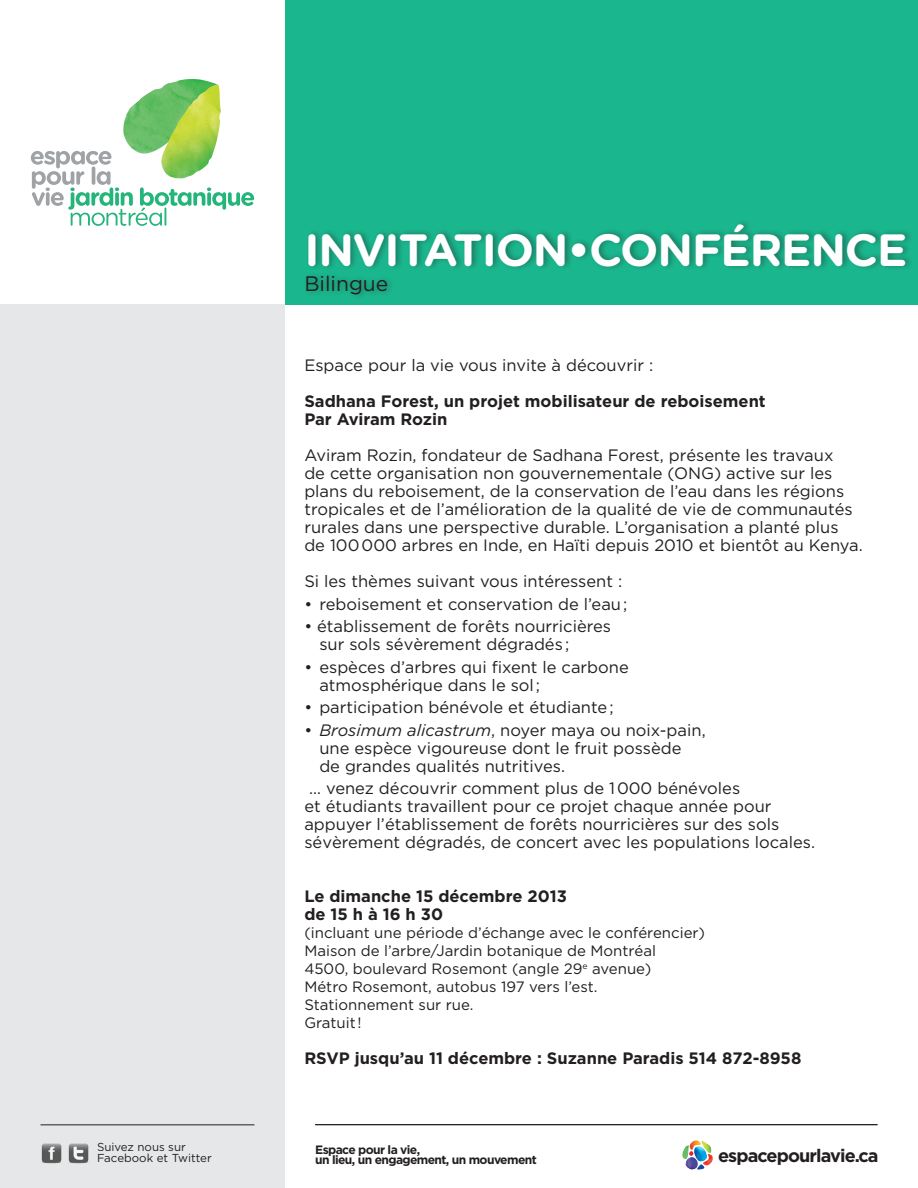
<style>
.page{position:relative;width:918px;height:1188px;background:#fff}
.page>*{position:absolute;margin:0;border:0;box-sizing:border-box;transform-origin:0 0}
.t1{font:700 45.15px "Gotham Rounded";letter-spacing:-.025em;color:#fff}
.t2{font:21px "Gotham";color:#231f20}
.t3{font:700 18px "Gotham";letter-spacing:-.05em;color:#231f20}
.t4{font:16.5px/18px "Gotham";color:#231f20}
.t5{font:700 16.5px/18px "Gotham";color:#231f20}
.t6{font:15px/18px "Gotham";color:#231f20}
.t7{font:700 12.15px/10.4px "Gotham";letter-spacing:-.05em;color:#231f20}
.t8{font:11.55px/11.6px "Gotham";color:#231f20}
.s1{font-style:italic}
</style>
<div class="page">
<div style="left:0;top:304px;width:285px;height:884px;background:#e6e7e9"></div>
<img style="left:41px;top:1143px;width:48px;height:21px">
<hr style="left:40px;top:1125px;width:214px;height:1px;background:#231f20">
<div style="left:285px;top:0;width:633px;height:304px;background:#1ab78e"></div>
<img style="left:682px;top:1140px;width:31px;height:30px">
<div style="left:304px;top:218px;width:610px;height:83px;background:#231f20;opacity:.4"></div>
<svg style="left:31px;top:151px;width:223px;height:75px"></svg>
<img style="left:120px;top:79px;width:98px;height:77px">
<img style="left:161px;top:85px;width:60px;height:94px">
<img style="left:168px;top:85px;width:52px;height:57px">
<hr style="left:315px;top:1124px;width:562px;height:1px;background:#231f20">
<h1 class="t1" style="left:304px;top:217px;width:605px">INVITATION•CONFÉRENCE</h1>
<p class="t2" style="left:304px;top:272px;width:85px">Bilingue</p>
<p class="t4" style="left:304px;top:356px;width:350px">Espace pour la vie vous invite à découvrir :</p>
<p class="t5" style="left:304px;top:392px;width:463px">Sadhana Forest, un projet mobilisateur de reboisement<br>Par Aviram Rozin</p>
<p class="t4" style="left:304px;top:446px;width:560px">Aviram Rozin, fondateur de Sadhana Forest, présente les travaux<br>de cette organisation non gouvernementale (ONG) active sur les plans du reboisement, de la conservation de l’eau dans les régions tropicales et de l’amélioration de la qualité de vie de communautés rurales dans une perspective durable. L’organisation a planté plus de 100000 arbres en Inde, en Haïti depuis 2010 et bientôt au Kenya.</p>
<p class="t4" style="left:304px;top:572px;width:319px">Si les thèmes suivant vous intéressent :</p>
<p class="t4" style="left:304px;top:595px;width:324px">• reboisement et conservation de l’eau;</p>
<p class="t4" style="left:319px;top:617px;width:293px;text-indent:-15px">• établissement de forêts nourricières sur sols sévèrement dégradés ;</p>
<p class="t4" style="left:319px;top:658px;width:311px;text-indent:-15px">• espèces d’arbres qui fixent le carbone atmosphérique dans le sol;</p>
<p class="t4" style="left:304px;top:698px;width:311px">• participation bénévole et étudiante;</p>
<p class="t4" style="left:319px;top:721px;width:388px;text-indent:-15px">• <span class="s1">Brosimum alicastrum</span>, noyer maya ou noix-pain, une espèce vigoureuse dont le fruit possède de grandes qualités nutritives.</p>
<p class="t4" style="left:304px;top:779px;width:512px;text-indent:5px">… venez découvrir comment plus de 1000 bénévoles<br>et étudiants travaillent pour ce projet chaque année pour appuyer l’établissement de forêts nourricières sur des sols sévèrement dégradés, de concert avec les populations locales.</p>
<p class="t5" style="left:304px;top:887px;width:264px">Le dimanche 15 décembre 2013 de 15 h à 16 h 30</p>
<p class="t6" style="left:304px;top:924px;width:402px">(incluant une période d’échange avec le conférencier)<br>Maison de l’arbre/Jardin botanique de Montréal<br>4500, boulevard Rosemont (angle 29<sup>e</sup> avenue)<br>Métro Rosemont, autobus 197 vers l’est.<br>Stationnement sur rue.<br>Gratuit !</p>
<p class="t5" style="left:304px;top:1049px;width:499px">RSVP jusqu’au 11 décembre : Suzanne Paradis 514 872-8958</p>
<p class="t8" style="left:97px;top:1141px;width:116px">Suivez nous sur<br>Facebook et Twitter</p>
<p class="t7" style="left:315px;top:1144px;width:223px">Espace pour la vie,<br>un lieu, un engagement, un mouvement</p>
<p class="t3" style="left:718px;top:1145px;width:162px">espacepourlavie.ca</p>
</div>
